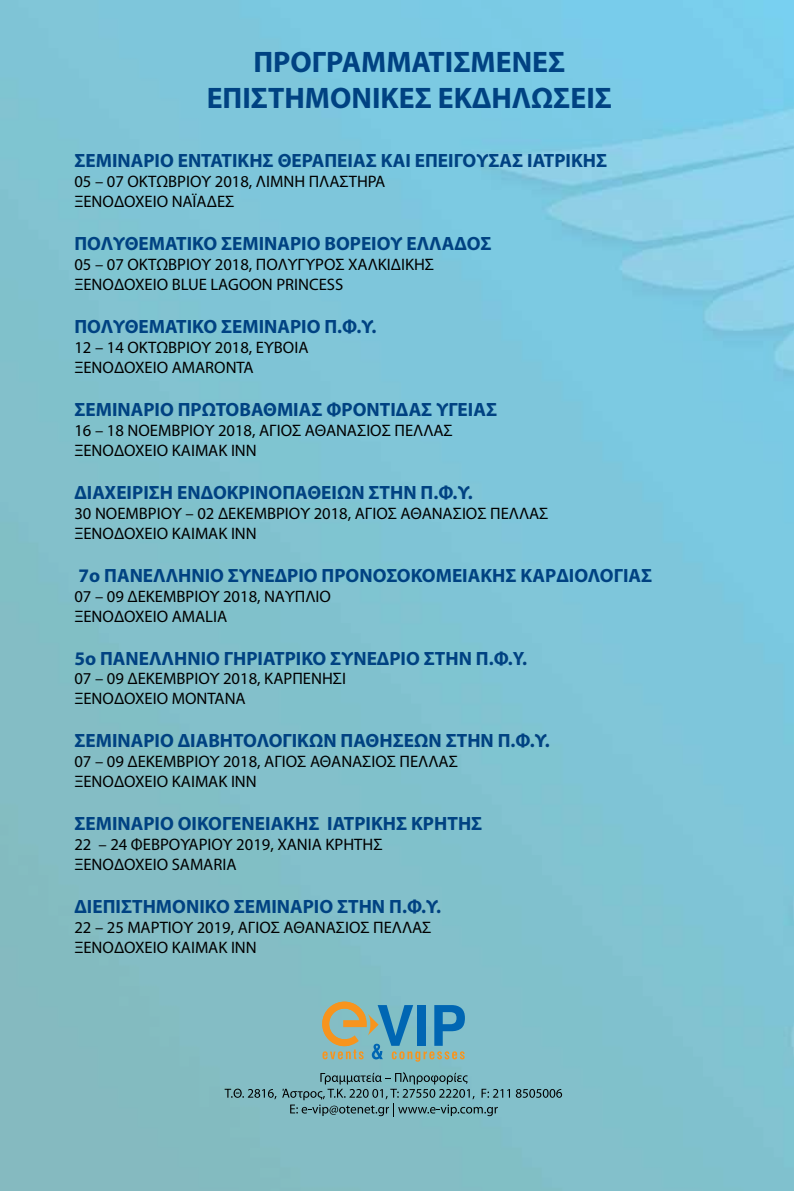
<style>
.page{position:relative;width:794px;height:1191px;background:#fff}
.page>*{position:absolute;margin:0;border:0;box-sizing:border-box;transform-origin:0 0}
.t1{font:700 29.75px/35.7px "Myriad Pro";color:#004282;text-align:center}
.t2{font:700 19.25px "Myriad Pro";color:#004282}
.t3{font:16.62px/19.9px "Myriad Pro";color:#000}
</style>
<div class="page">
<img style="left:0;top:0;width:794px;height:1191px">
<svg style="left:319px;top:998px;width:146px;height:63px;background:#78a7ac"></svg>
<div style="left:343px;top:1020px;width:23px;height:7px;background:#f7941e"></div>
<svg style="left:225px;top:1088px;width:51px;height:11px"></svg>
<svg style="left:516px;top:1089px;width:46px;height:8px"></svg>
<svg style="left:282px;top:1072px;width:228px;height:44px;background:#70a4ab"></svg>
<h1 class="t1" style="left:207px;top:43px;width:407px">ΠΡΟΓΡΑΜΜΑΤΙΣΜΕΝΕΣ<br>ΕΠΙΣΤΗΜΟΝΙΚΕΣ ΕΚΔΗΛΩΣΕΙΣ</h1>
<p class="t2" style="left:74px;top:148px;width:534px">ΣΕΜΙΝΑΡΙΟ ΕΝΤΑΤΙΚΗΣ ΘΕΡΑΠΕΙΑΣ ΚΑΙ ΕΠΕΙΓΟΥΣΑΣ ΙΑΤΡΙΚΗΣ</p>
<p class="t3" style="left:74px;top:171px;width:312px">05 – 07 ΟΚΤΩΒΡΙΟΥ 2018, ΛΙΜΝΗ ΠΛΑΣΤΗΡΑ<br>ΞΕΝΟΔΟΧΕΙΟ ΝΑΪΑΔΕΣ</p>
<p class="t2" style="left:74px;top:231px;width:419px">ΠΟΛΥΘΕΜΑΤΙΚΟ ΣΕΜΙΝΑΡΙΟ ΒΟΡΕΙΟΥ ΕΛΛΑΔΟΣ</p>
<p class="t3" style="left:74px;top:254px;width:361px">05 – 07 ΟΚΤΩΒΡΙΟΥ 2018, ΠΟΛΥΓΥΡΟΣ ΧΑΛΚΙΔΙΚΗΣ<br>ΞΕΝΟΔΟΧΕΙΟ BLUE LAGOON PRINCESS</p>
<p class="t2" style="left:74px;top:314px;width:303px">ΠΟΛΥΘΕΜΑΤΙΚΟ ΣΕΜΙΝΑΡΙΟ Π.Φ.Υ.</p>
<p class="t3" style="left:74px;top:337px;width:236px">12 – 14 ΟΚΤΩΒΡΙΟΥ 2018, ΕΥΒΟΙΑ<br>ΞΕΝΟΔΟΧΕΙΟ AMARONTA</p>
<p class="t2" style="left:74px;top:397px;width:424px">ΣΕΜΙΝΑΡΙΟ ΠΡΩΤΟΒΑΘΜΙΑΣ ΦΡΟΝΤΙΔΑΣ ΥΓΕΙΑΣ</p>
<p class="t3" style="left:74px;top:420px;width:380px">16 – 18 ΝΟΕΜΒΡΙΟΥ 2018, ΑΓΙΟΣ ΑΘΑΝΑΣΙΟΣ ΠΕΛΛΑΣ<br>ΞΕΝΟΔΟΧΕΙΟ KAIMAK INN</p>
<p class="t2" style="left:74px;top:480px;width:400px">ΔΙΑΧΕΙΡΙΣΗ ΕΝΔΟΚΡΙΝΟΠΑΘΕΙΩΝ ΣΤΗΝ Π.Φ.Υ.</p>
<p class="t3" style="left:74px;top:503px;width:475px">30 ΝΟΕΜΒΡΙΟΥ – 02 ΔΕΚΕΜΒΡΙΟΥ 2018, ΑΓΙΟΣ ΑΘΑΝΑΣΙΟΣ ΠΕΛΛΑΣ<br>ΞΕΝΟΔΟΧΕΙΟ KAIMAK INN</p>
<p class="t2" style="left:78px;top:562px;width:575px">7ο ΠΑΝΕΛΛΗΝΙΟ ΣΥΝΕΔΡΙΟ ΠΡΟΝΟΣΟΚΟΜΕΙΑΚΗΣ ΚΑΡΔΙΟΛΟΓΙΑΣ</p>
<p class="t3" style="left:74px;top:586px;width:258px">07 – 09 ΔΕΚΕΜΒΡΙΟΥ 2018, ΝΑΥΠΛΙΟ<br>ΞΕΝΟΔΟΧΕΙΟ AMALIA</p>
<p class="t2" style="left:74px;top:645px;width:454px">5o ΠΑΝΕΛΛΗΝΙΟ ΓΗΡΙΑΤΡΙΚΟ ΣΥΝΕΔΡΙΟ ΣΤΗΝ Π.Φ.Y.</p>
<p class="t3" style="left:74px;top:668px;width:273px">07 – 09 ΔΕΚΕΜΒΡΙΟΥ 2018, ΚΑΡΠΕΝΗΣΙ<br>ΞΕΝΟΔΟΧΕΙΟ MONTANA</p>
<p class="t2" style="left:74px;top:728px;width:477px">ΣΕΜΙΝΑΡΙΟ ΔΙΑΒΗΤΟΛΟΓΙΚΩΝ ΠΑΘΗΣΕΩΝ ΣΤΗΝ Π.Φ.Υ.</p>
<p class="t3" style="left:74px;top:751px;width:385px">07 – 09 ΔΕΚΕΜΒΡΙΟΥ 2018, ΑΓΙΟΣ ΑΘΑΝΑΣΙΟΣ ΠΕΛΛΑΣ<br>ΞΕΝΟΔΟΧΕΙΟ KAIMAK INN</p>
<p class="t2" style="left:74px;top:811px;width:409px">ΣΕΜΙΝΑΡΙΟ ΟΙΚΟΓΕΝΕΙΑΚΗΣ ΙΑΤΡΙΚΗΣ ΚΡΗΤΗΣ</p>
<p class="t3" style="left:74px;top:834px;width:309px">22 – 24 ΦΕΒΡΟΥΑΡΙΟΥ 2019, ΧΑΝΙΑ ΚΡΗΤΗΣ<br>ΞΕΝΟΔΟΧΕΙΟ SAMARIA</p>
<p class="t2" style="left:74px;top:894px;width:368px">ΔΙΕΠΙΣΤΗΜΟΝΙΚΟ ΣΕΜΙΝΑΡΙΟ ΣΤΗΝ Π.Φ.Υ.</p>
<p class="t3" style="left:74px;top:917px;width:358px">22 – 25 ΜΑΡΤΙΟΥ 2019, ΑΓΙΟΣ ΑΘΑΝΑΣΙΟΣ ΠΕΛΛΑΣ<br>ΞΕΝΟΔΟΧΕΙΟ KAIMAK INN</p>
</div>
